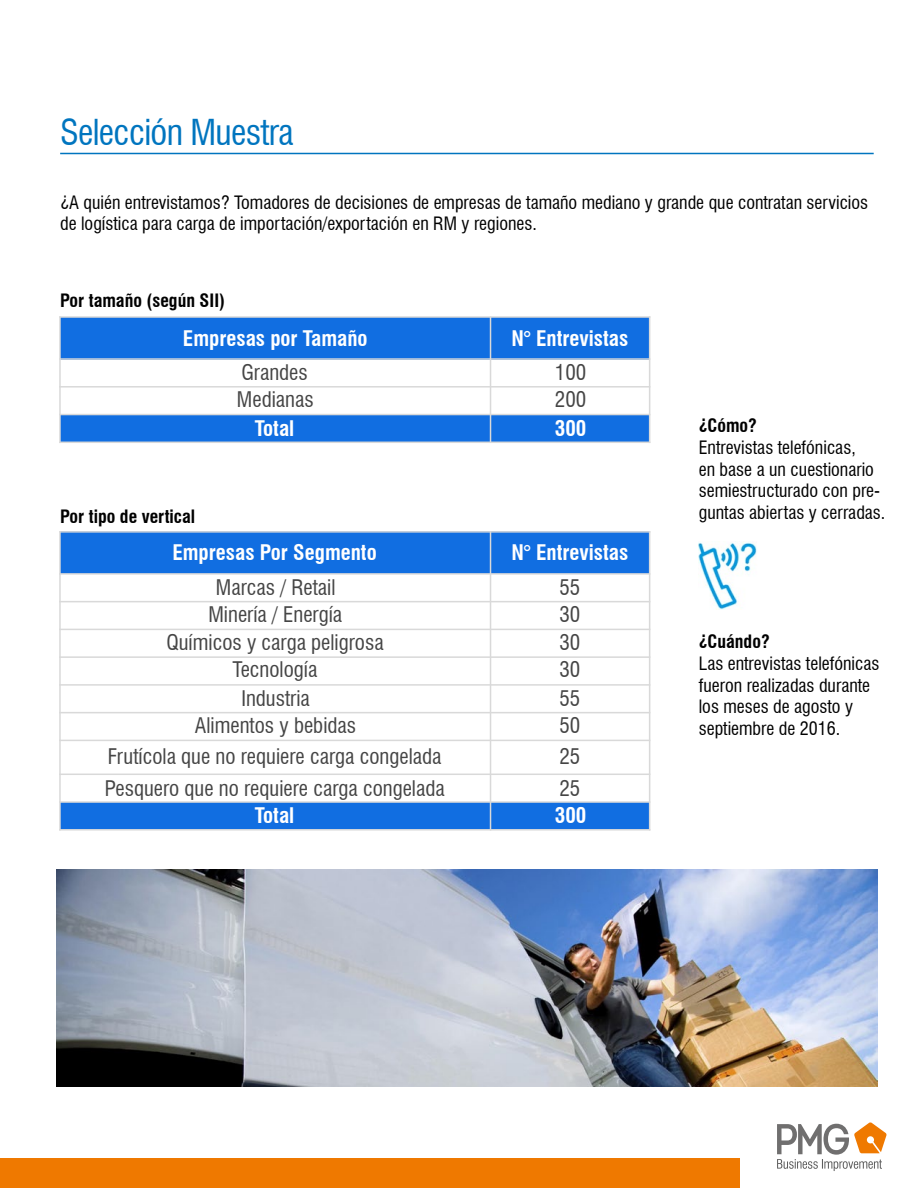
<style>
.page{position:relative;width:918px;height:1188px;background:#fff}
.page>*{position:absolute;margin:0;border:0;box-sizing:border-box;transform-origin:0 0}
.t1{font:condensed 34.95px "Swiss 721 BT";letter-spacing:-.02em;color:#0075bf}
.t2{font:condensed 21px "Swiss 721 BT";color:#454545}
.t3{font:700 condensed 21px "Swiss 721 BT";color:#fff}
.t4{font:condensed 18px/21.6px "Swiss 721 BT";color:#000}
.t5{font:700 condensed 18px "Swiss 721 BT";color:#000}
</style>
<div class="page">
<div style="left:0;top:1158px;width:740px;height:30px;background:#ef7900"></div>
<svg style="left:777px;top:1122px;width:110px;height:49px"></svg>
<hr style="left:60px;top:153px;width:814px;height:1px;background:#0075bf">
<img style="left:699px;top:542px;width:58px;height:67px">
<div style="left:60px;top:317px;width:431px;height:42px;background:#116ee1"></div>
<div style="left:491px;top:317px;width:159px;height:42px;background:#116ee1"></div>
<div style="left:60px;top:415px;width:431px;height:27px;background:#116ee1"></div>
<div style="left:491px;top:415px;width:159px;height:27px;background:#116ee1"></div>
<hr style="left:490px;top:316px;width:1px;height:127px;background:#d9d9d9">
<hr style="left:59px;top:358px;width:591px;height:2px;background:#d9d9d9">
<hr style="left:59px;top:386px;width:591px;height:2px;background:#d9d9d9">
<hr style="left:59px;top:414px;width:591px;height:1px;background:#d9d9d9">
<hr style="left:59px;top:316px;width:2px;height:127px;background:#d9d9d9">
<hr style="left:649px;top:316px;width:1px;height:127px;background:#d9d9d9">
<hr style="left:59px;top:316px;width:591px;height:2px;background:#d9d9d9">
<hr style="left:59px;top:442px;width:591px;height:1px;background:#d9d9d9">
<div style="left:60px;top:532px;width:431px;height:42px;background:#116ee1"></div>
<div style="left:491px;top:532px;width:159px;height:42px;background:#116ee1"></div>
<div style="left:60px;top:802px;width:431px;height:28px;background:#116ee1"></div>
<div style="left:491px;top:802px;width:159px;height:28px;background:#116ee1"></div>
<hr style="left:490px;top:531px;width:1px;height:300px;background:#d9d9d9">
<hr style="left:59px;top:573px;width:591px;height:2px;background:#d9d9d9">
<hr style="left:59px;top:601px;width:591px;height:1px;background:#d9d9d9">
<hr style="left:59px;top:629px;width:591px;height:1px;background:#d9d9d9">
<hr style="left:59px;top:656px;width:591px;height:2px;background:#d9d9d9">
<hr style="left:59px;top:684px;width:591px;height:2px;background:#d9d9d9">
<hr style="left:59px;top:712px;width:591px;height:1px;background:#d9d9d9">
<hr style="left:59px;top:740px;width:591px;height:1px;background:#d9d9d9">
<hr style="left:59px;top:774px;width:591px;height:1px;background:#d9d9d9">
<hr style="left:59px;top:801px;width:591px;height:2px;background:#d9d9d9">
<hr style="left:59px;top:531px;width:2px;height:300px;background:#d9d9d9">
<hr style="left:649px;top:531px;width:1px;height:300px;background:#d9d9d9">
<hr style="left:59px;top:531px;width:591px;height:2px;background:#d9d9d9">
<hr style="left:59px;top:829px;width:591px;height:2px;background:#d9d9d9">
<img style="left:57px;top:869px;width:820px;height:217px">
<h1 class="t1" style="left:60px;top:112px;width:235px">Selección Muestra</h1>
<p class="t4" style="left:60px;top:191px;width:810px">¿A quién entrevistamos? Tomadores de decisiones de empresas de tamaño mediano y grande que contratan servicios de logística para carga de importación/exportación en RM y regiones.</p>
<p class="t5" style="left:60px;top:290px;width:166px">Por tamaño (según SII)</p>
<p class="t3" style="left:183px;top:325px;width:186px">Empresas por Tamaño</p>
<p class="t3" style="left:511px;top:325px;width:118px">N° Entrevistas</p>
<p class="t2" style="left:241px;top:360px;width:68px">Grandes</p>
<p class="t2" style="left:555px;top:360px;width:33px">100</p>
<p class="t2" style="left:237px;top:387px;width:78px">Medianas</p>
<p class="t2" style="left:555px;top:387px;width:33px">200</p>
<p class="t3" style="left:255px;top:415px;width:41px">Total</p>
<p class="t3" style="left:555px;top:415px;width:33px">300</p>
<p class="t5" style="left:60px;top:506px;width:137px">Por tipo de vertical</p>
<p class="t3" style="left:172px;top:540px;width:206px">Empresas Por Segmento</p>
<p class="t3" style="left:511px;top:540px;width:118px">N° Entrevistas</p>
<p class="t2" style="left:216px;top:575px;width:121px">Marcas / Retail</p>
<p class="t2" style="left:559px;top:575px;width:22px">55</p>
<p class="t2" style="left:208px;top:602px;width:135px">Minería / Energía</p>
<p class="t2" style="left:559px;top:602px;width:22px">30</p>
<p class="t2" style="left:166px;top:630px;width:219px">Químicos y carga peligrosa</p>
<p class="t2" style="left:559px;top:630px;width:22px">30</p>
<p class="t2" style="left:232px;top:657px;width:86px">Tecnología</p>
<p class="t2" style="left:559px;top:657px;width:22px">30</p>
<p class="t2" style="left:241px;top:686px;width:70px">Industria</p>
<p class="t2" style="left:559px;top:686px;width:22px">55</p>
<p class="t2" style="left:195px;top:713px;width:163px">Alimentos y bebidas</p>
<p class="t2" style="left:559px;top:713px;width:22px">50</p>
<p class="t2" style="left:108px;top:744px;width:335px">Frutícola que no requiere carga congelada</p>
<p class="t2" style="left:559px;top:744px;width:22px">25</p>
<p class="t2" style="left:105px;top:776px;width:341px">Pesquero que no requiere carga congelada</p>
<p class="t2" style="left:559px;top:776px;width:22px">25</p>
<p class="t3" style="left:255px;top:803px;width:41px">Total</p>
<p class="t3" style="left:555px;top:803px;width:33px">300</p>
<p class="t5" style="left:699px;top:415px;width:60px">¿Cómo?</p>
<p class="t4" style="left:699px;top:437px;width:188px">Entrevistas telefónicas,<br>en base a un cuestionario semiestructurado con pre&shy;guntas abiertas y cerradas.</p>
<p class="t5" style="left:699px;top:631px;width:73px">¿Cuándo?</p>
<p class="t4" style="left:699px;top:653px;width:182px">Las entrevistas telefónicas fueron realizadas durante los meses de agosto y septiembre de 2016.</p>
</div>
